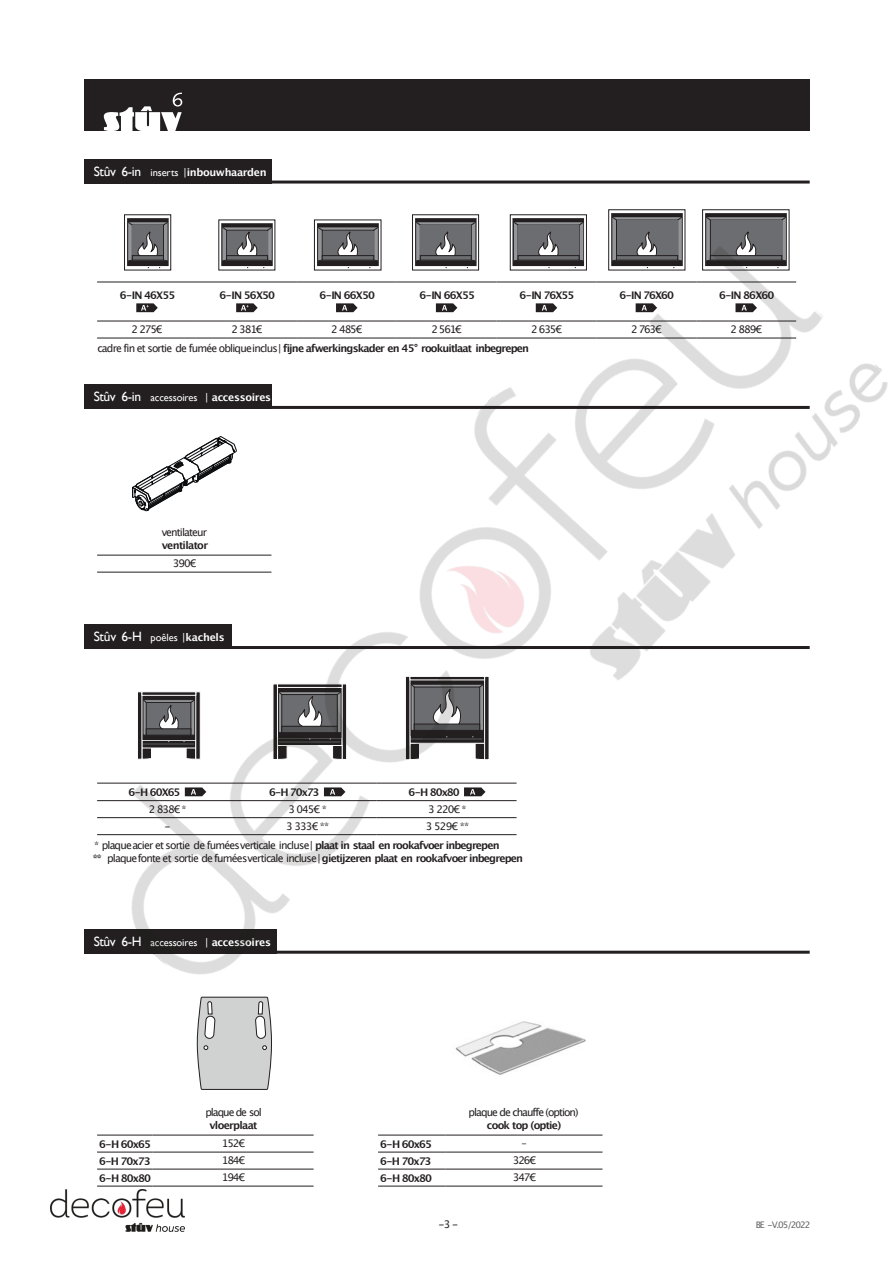
<style>
.page{position:relative;width:894px;height:1263px;background:#fff}
.page>*{position:absolute;margin:0;border:0;box-sizing:border-box;transform-origin:0 0}
.t1{font:13.5px "Gill Sans";color:#fff}
.t2{font:10.5px/19px "Lucida Grande";letter-spacing:-.08em;color:#231f20}
.t3{font:700 10.5px "Lucida Grande";letter-spacing:-.08em;color:#231f20}
.t4{font:10.5px "Gill Sans";letter-spacing:-.015em;color:#fff}
.t5{font:700 10.5px "Lucida Grande";letter-spacing:-.035em;color:#fff}
.t6{font:10.5px "Lucida Grande";letter-spacing:-.1em;color:#231f20}
.t7{font:700 10.5px "Lucida Grande";letter-spacing:-.06em;color:#231f20}
.t8{font:9px "Lucida Grande";letter-spacing:-.125em;color:#636366}
.s1{font-family:"Gill Sans";font-weight:400;font-size:13.5px}
.s2{font-family:"Gill Sans";font-weight:400}
.s3{font-weight:400}
.s4{font-size:13.5px}
.s5{font-family:"Lucida Grande"}
.s6{font-family:"Lucida Grande";font-weight:700}
.s7{font-size:10.5px}
.s8{font-family:"Lucida Grande";font-size:10.5px}
.s9{font-family:"Lucida Grande";font-weight:700;font-size:10.5px}
.s10{font-weight:700}
</style>
<div class="page">
<hr style="left:258px;top:181px;width:552px;height:3px;background:#231f20">
<div style="left:84px;top:159px;width:187px;height:25px;background:#231f20"></div>
<div style="left:84px;top:79px;width:725px;height:51px;background:#231f20"></div>
<svg style="left:104px;top:93px;width:78px;height:38px"></svg>
<svg style="left:197px;top:1063px;width:75px;height:27px;background:#c8c9c9"></svg>
<img style="left:477px;top:1063px;width:54px;height:12px">
<hr style="left:97px;top:1135px;width:56px;height:1px;background:#231f20">
<hr style="left:153px;top:1135px;width:161px;height:1px;background:#231f20">
<hr style="left:97px;top:1152px;width:56px;height:1px;background:#231f20">
<hr style="left:153px;top:1152px;width:161px;height:1px;background:#231f20">
<hr style="left:97px;top:1169px;width:56px;height:1px;background:#231f20">
<hr style="left:153px;top:1169px;width:161px;height:1px;background:#231f20">
<hr style="left:97px;top:1186px;width:56px;height:1px;background:#231f20">
<hr style="left:153px;top:1186px;width:161px;height:1px;background:#231f20">
<hr style="left:378px;top:1135px;width:68px;height:1px;background:#231f20">
<hr style="left:378px;top:1152px;width:68px;height:1px;background:#231f20">
<hr style="left:446px;top:1135px;width:157px;height:1px;background:#231f20">
<hr style="left:446px;top:1152px;width:157px;height:1px;background:#231f20">
<hr style="left:378px;top:1169px;width:68px;height:1px;background:#231f20">
<hr style="left:446px;top:1169px;width:157px;height:1px;background:#231f20">
<hr style="left:378px;top:1186px;width:68px;height:1px;background:#231f20">
<hr style="left:446px;top:1186px;width:157px;height:1px;background:#231f20">
<img style="left:84px;top:209px;width:804px;height:854px">
<img style="left:51px;top:1190px;width:133px;height:41px">
<p class="t5" style="left:94px;top:168px;width:174px"><span class="s1">Stûv 6-in</span> <span class="s2">inserts</span> <span class="s3">|</span>inbouwhaarden</p>
<p class="t3" style="left:120px;top:290px;width:57px">6-IN 46X55</p>
<p class="t3" style="left:220px;top:290px;width:57px">6-IN 56X50</p>
<p class="t3" style="left:319px;top:290px;width:57px">6-IN 66X50</p>
<p class="t3" style="left:419px;top:290px;width:57px">6-IN 66X55</p>
<p class="t3" style="left:520px;top:290px;width:56px">6-IN 76X55</p>
<p class="t3" style="left:619px;top:290px;width:56px">6-IN 76X60</p>
<p class="t3" style="left:719px;top:290px;width:57px">6-IN 86X60</p>
<p class="t2" style="left:132px;top:321px;width:32px">2 275€</p>
<p class="t2" style="left:231px;top:321px;width:33px">2 381€</p>
<p class="t2" style="left:331px;top:321px;width:33px">2 485€</p>
<p class="t2" style="left:431px;top:321px;width:32px">2 561€</p>
<p class="t2" style="left:531px;top:321px;width:33px">2 635€</p>
<p class="t2" style="left:631px;top:321px;width:32px">2 763€</p>
<p class="t2" style="left:731px;top:321px;width:33px">2 889€</p>
<p class="t3" style="left:97px;top:344px;width:433px"><span class="s3">cadre fin et sortie de fumée obliqueinclus|</span> fijne afwerkingskader en 45° rookuitlaat inbegrepen</p>
<p class="t4" style="left:94px;top:394px;width:179px"><span class="s4">Stûv 6-in</span> accessoires <span class="s5">|</span> <span class="s6">accessoires</span></p>
<p class="t2" style="left:162px;top:523px;width:47px">ventilateur</p>
<p class="t7" style="left:162px;top:541px;width:48px">ventilator</p>
<p class="t2" style="left:173px;top:555px;width:25px">390€</p>
<p class="t1" style="left:94px;top:632px;width:132px">Stûv 6-H <span class="s7">poêles</span> <span class="s8">|</span><span class="s9">kachels</span></p>
<p class="t3" style="left:129px;top:788px;width:54px">6-H 60X65</p>
<p class="t3" style="left:269px;top:788px;width:52px">6-H 70x73</p>
<p class="t3" style="left:409px;top:788px;width:53px">6-H 80x80</p>
<p class="t2" style="left:149px;top:800px;width:39px">2 838€ *</p>
<p class="t2" style="left:288px;top:800px;width:40px">3 045€ *</p>
<p class="t2" style="left:428px;top:800px;width:40px">3 220€ *</p>
<p class="t2" style="left:164px;top:817px;width:8px">-</p>
<p class="t2" style="left:286px;top:817px;width:44px">3 333€ **</p>
<p class="t2" style="left:94px;top:817px;width:407px;text-indent:332px">3 529€ **<br>* plaqueacier et sortie de fuméesverticale incluse| <span class="s10">plaat in staal en rookafvoer inbegrepen</span></p>
<p class="t2" style="left:93px;top:850px;width:432px"><span class="s10">**</span> plaquefonte et sortie de fuméesverticale incluse| <span class="s10">gietijzeren plaat en rookafvoer inbegrepen</span></p>
<p class="t4" style="left:94px;top:939px;width:179px"><span class="s4">Stûv 6-H</span> accessoires <span class="s5">|</span> <span class="s6">accessoires</span></p>
<p class="t6" style="left:205px;top:1107px;width:58px">plaque de sol</p>
<p class="t3" style="left:209px;top:1121px;width:50px">vloerplaat</p>
<p class="t3" style="left:99px;top:1139px;width:53px">6-H 60x65</p>
<p class="t2" style="left:222px;top:1135px;width:25px">152€</p>
<p class="t3" style="left:99px;top:1156px;width:53px">6-H 70x73</p>
<p class="t2" style="left:222px;top:1152px;width:25px">184€</p>
<p class="t3" style="left:99px;top:1173px;width:53px">6-H 80x80</p>
<p class="t2" style="left:222px;top:1169px;width:25px">194€</p>
<p class="t2" style="left:469px;top:1103px;width:111px">plaque de chauffe (option)</p>
<p class="t3" style="left:487px;top:1121px;width:76px">cook top (optie)</p>
<p class="t3" style="left:380px;top:1139px;width:53px">6-H 60x65</p>
<p class="t2" style="left:521px;top:1135px;width:7px">–</p>
<p class="t3" style="left:380px;top:1156px;width:53px">6-H 70x73</p>
<p class="t2" style="left:513px;top:1152px;width:25px">326€</p>
<p class="t3" style="left:380px;top:1173px;width:53px">6-H 80x80</p>
<p class="t2" style="left:513px;top:1169px;width:25px">347€</p>
<p class="t2" style="left:438px;top:1216px;width:21px">-3 -</p>
<p class="t8" style="left:756px;top:1221px;width:56px">BE -V.05/2022</p>
</div>
